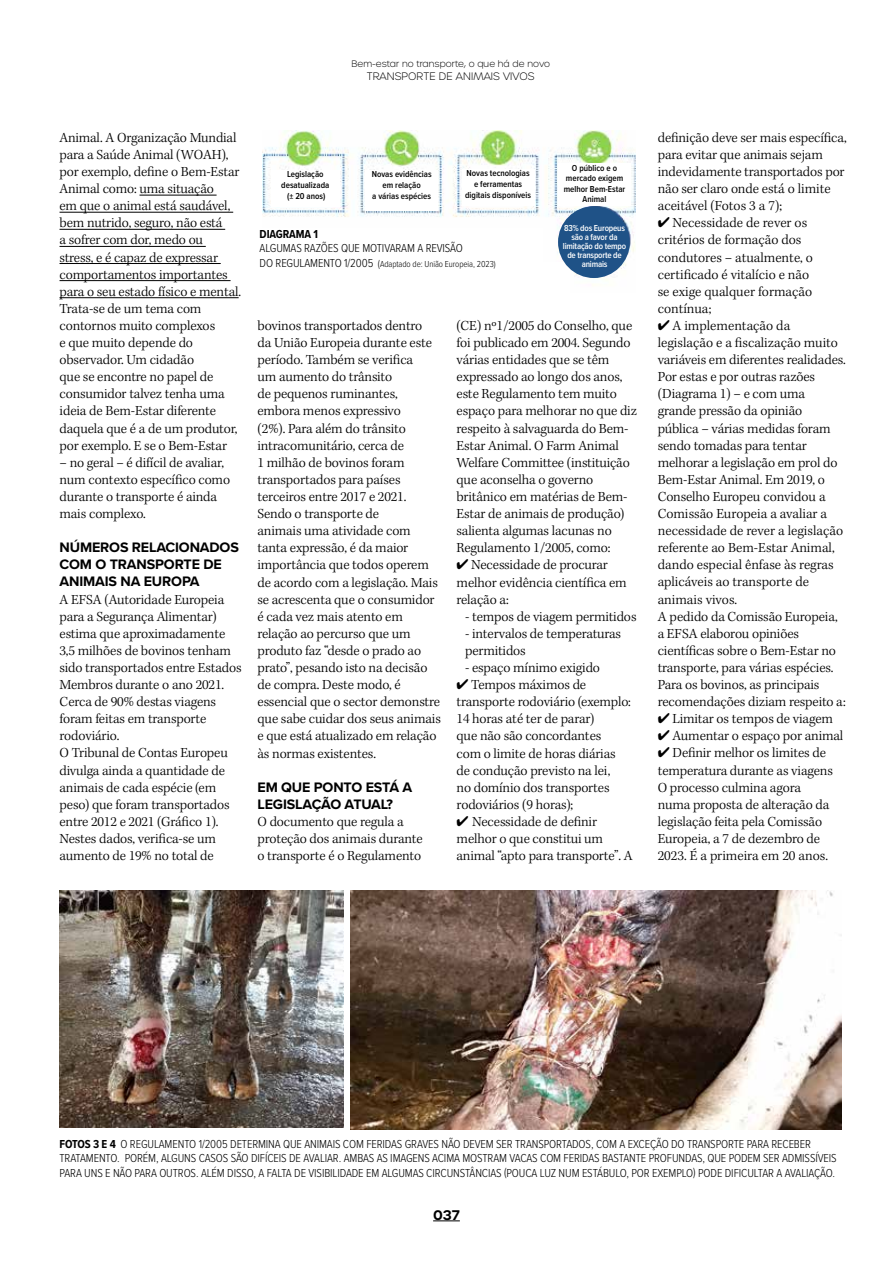
<style>
.page{position:relative;width:893px;height:1263px;background:#fff}
.page>*{position:absolute;margin:0;border:0;box-sizing:border-box;transform-origin:0 0}
.t1{font:300 14.25px/17.1px "Kepler Std";letter-spacing:-.01em;color:#000}
.t2{font:700 14.25px/17.1px "Proxima Nova";letter-spacing:-.01em;color:#000}
.t3{font:600 13.5px "Urbane";color:#000}
.t4{font:300 12px/14.4px "Proxima Nova Cond";letter-spacing:-.01em;color:#000}
.t5{font:700 12px "Proxima Nova Cond";letter-spacing:-.01em;color:#000}
.t6{font:200 10.5px "Urbane";letter-spacing:.01em;color:#000}
.t7{font:600 9px/10.8px "Proxima Nova Cond";color:#000;text-align:center}
.t8{font:600 9px/9px "Proxima Nova Cond";letter-spacing:-.02em;color:#fff;text-align:center}
.t9{font:300 9px "Proxima Nova Cond";letter-spacing:-.01em;color:#000}
.t10{font:200 9px "Urbane";letter-spacing:.01em;color:#000}
.s1{font-size:12px}
.s2{font-size:10.5px}
.s3{font-weight:700}
</style>
<div class="page">
<svg style="left:433px;top:1220px;width:27px;height:1px"></svg>
<hr style="left:139px;top:195px;width:78px;height:1px;background:#000">
<hr style="left:60px;top:212px;width:173px;height:1px;background:#000">
<hr style="left:60px;top:229px;width:165px;height:1px;background:#000">
<hr style="left:60px;top:246px;width:146px;height:1px;background:#000">
<hr style="left:60px;top:263px;width:161px;height:1px;background:#000">
<hr style="left:60px;top:280px;width:171px;height:1px;background:#000">
<hr style="left:60px;top:297px;width:179px;height:1px;background:#000">
<img style="left:60px;top:891px;width:283px;height:236px">
<img style="left:351px;top:891px;width:491px;height:238px">
<img style="left:263px;top:131px;width:372px;height:149px">
<div style="left:271px;top:170px;width:68px;height:36px;background:#fff"></div>
<div style="left:365px;top:170px;width:73px;height:40px;background:#fff"></div>
<div style="left:462px;top:169px;width:72px;height:36px;background:#fff"></div>
<div style="left:558px;top:163px;width:73px;height:43px;background:#fff"></div>
<div style="left:537px;top:263px;width:33px;height:36px;background:#fff"></div>
<div style="left:260px;top:229px;width:283px;height:64px;background:#fff"></div>
<div style="left:558px;top:206px;width:72px;height:72px;background:#1f5287;border-radius:50%"></div>
<p class="t10" style="left:351px;top:58px;width:200px">Bem-estar no transporte, o que há de novo</p>
<p class="t6" style="left:367px;top:70px;width:169px">TRANSPORTE DE ANIMAIS VIVOS</p>
<p class="t1" style="left:60px;top:129px;width:183px">Animal. A Organização Mundial para a Saúde Animal (WOAH), por exemplo, define o Bem-Estar<br>Animal como: uma situação<br>em que o animal está saudável, bem nutrido, seguro, não está<br>a sofrer com dor, medo ou<br>stress, e é capaz de expressar comportamentos importantes para o seu estado físico e mental.<br>Trata-se de um tema com contornos muito complexos<br>e que muito depende do observador. Um cidadão<br>que se encontre no papel de consumidor talvez tenha uma ideia de Bem-Estar diferente daquela que é a de um produtor, por exemplo. E se o Bem-Estar</p>
<p class="t1" style="left:60px;top:454px;width:172px">– no geral – é difícil de avaliar, num contexto específico como durante o transporte é ainda mais complexo.</p>
<p class="t2" style="left:60px;top:539px;width:181px">NÚMEROS RELACIONADOS<br>COM O TRANSPORTE DE<br>ANIMAIS NA EUROPA</p>
<p class="t1" style="left:60px;top:591px;width:184px">A EFSA (Autoridade Europeia para a Segurança Alimentar) estima que aproximadamente<br>3,5 milhões de bovinos tenham sido transportados entre Estados<br>Membros durante o ano 2021.<br>Cerca de 90% destas viagens foram feitas em transporte rodoviário.<br>O Tribunal de Contas Europeu divulga ainda a quantidade de animais de cada espécie (em peso) que foram transportados entre 2012 e 2021 (Gráfico 1).<br>Nestes dados, verifica-se um aumento de 19% no total de</p>
<p class="t7" style="left:281px;top:168px;width:50px">Legislação desatualizada (± 20 anos)</p>
<p class="t7" style="left:372px;top:168px;width:61px">Novas evidências em relação<br>a várias espécies</p>
<p class="t7" style="left:465px;top:167px;width:67px">Novas tecnologias e ferramentas digitais disponíveis</p>
<p class="t7" style="left:564px;top:162px;width:63px">O público e o mercado exigem melhor Bem-Estar<br>Animal</p>
<p class="t5" style="left:260px;top:225px;width:60px">DIAGRAMA 1</p>
<p class="t4" style="left:260px;top:241px;width:205px">ALGUMAS RAZÕES QUE MOTIVARAM A REVISÃO</p>
<p class="t9" style="left:260px;top:257px;width:237px"><span class="s1">DO REGULAMENTO 1/2005</span> <span class="s2">(</span>Adaptado de: União Europeia, 2023)</p>
<p class="t8" style="left:563px;top:223px;width:65px">83% dos Europeus são a favor da limitação do tempo de transporte de animais</p>
<p class="t1" style="left:257px;top:318px;width:185px">bovinos transportados dentro<br>da União Europeia durante este período. Também se verifica<br>um aumento do trânsito<br>de pequenos ruminantes, embora menos expressivo<br>(2%). Para além do trânsito intracomunitário, cerca de<br>1 milhão de bovinos foram transportados para países terceiros entre 2017 e 2021.<br>Sendo o transporte de<br>animais uma atividade com tanta expressão, é da maior importância que todos operem de acordo com a legislação. Mais se acrescenta que o consumidor é cada vez mais atento em relação ao percurso que um produto faz “desde o prado ao prato”, pesando isto na decisão de compra. Deste modo, é essencial que o sector demonstre que sabe cuidar dos seus animais e que está atualizado em relação às normas existentes.</p>
<p class="t2" style="left:257px;top:778px;width:156px">EM QUE PONTO ESTÁ A<br>LEGISLAÇÃO ATUAL?</p>
<p class="t1" style="left:257px;top:813px;width:167px">O documento que regula a proteção dos animais durante o transporte é o Regulamento</p>
<p class="t1" style="left:457px;top:318px;width:182px">(CE) nº1/2005 do Conselho, que foi publicado em 2004. Segundo várias entidades que se têm expressado ao longo dos anos, este Regulamento tem muito espaço para melhorar no que diz respeito à salvaguarda do Bem-<br>Estar Animal. O Farm Animal<br>Welfare Committee (instituição que aconselha o governo britânico em matérias de Bem-<br>Estar de animais de produção) salienta algumas lacunas no<br>Regulamento 1/2005, como:</p>
<p class="t1" style="left:457px;top:557px;width:172px">✔ Necessidade de procurar melhor evidência científica em relação a:</p>
<p class="t1" style="left:465px;top:608px;width:173px">- tempos de viagem permitidos</p>
<p class="t1" style="left:465px;top:625px;width:158px">- intervalos de temperaturas permitidos</p>
<p class="t1" style="left:465px;top:660px;width:136px">- espaço mínimo exigido</p>
<p class="t1" style="left:457px;top:677px;width:176px">✔ Tempos máximos de transporte rodoviário (exemplo:<br>14 horas até ter de parar)<br>que não são concordantes<br>com o limite de horas diárias de condução previsto na lei,<br>no domínio dos transportes rodoviários (9 horas);</p>
<p class="t1" style="left:457px;top:813px;width:178px">✔ Necessidade de definir melhor o que constitui um animal “apto para transporte”. A</p>
<p class="t1" style="left:658px;top:129px;width:191px">definição deve ser mais específica, para evitar que animais sejam indevidamente transportados por não ser claro onde está o limite aceitável (Fotos 3 a 7);</p>
<p class="t1" style="left:658px;top:215px;width:157px">✔ Necessidade de rever os critérios de formação dos condutores – atualmente, o certificado é vitalício e não se exige qualquer formação contínua;</p>
<p class="t1" style="left:658px;top:317px;width:190px">✔ A implementação da legislação e a fiscalização muito variáveis em diferentes realidades.<br>Por estas e por outras razões (Diagrama 1) – e com uma grande pressão da opinião pública – várias medidas foram sendo tomadas para tentar melhorar a legislação em prol do<br>Bem-Estar Animal. Em 2019, o<br>Conselho Europeu convidou a<br>Comissão Europeia a avaliar a necessidade de rever a legislação referente ao Bem-Estar Animal, dando especial ênfase às regras aplicáveis ao transporte de animais vivos.<br>A pedido da Comissão Europeia, a EFSA elaborou opiniões científicas sobre o Bem-Estar no transporte, para várias espécies.<br>Para os bovinos, as principais recomendações diziam respeito a:</p>
<p class="t1" style="left:658px;top:711px;width:177px">✔ Limitar os tempos de viagem</p>
<p class="t1" style="left:658px;top:728px;width:187px">✔ Aumentar o espaço por animal</p>
<p class="t1" style="left:658px;top:745px;width:177px">✔ Definir melhor os limites de temperatura durante as viagens<br>O processo culmina agora numa proposta de alteração da legislação feita pela Comissão<br>Europeia, a 7 de dezembro de<br>2023. É a primeira em 20 anos.</p>
<p class="t4" style="left:60px;top:1136px;width:779px"><span class="s3">FOTOS 3 E 4</span> O REGULAMENTO 1/2005 DETERMINA QUE ANIMAIS COM FERIDAS GRAVES NÃO DEVEM SER TRANSPORTADOS, COM A EXCEÇÃO DO TRANSPORTE PARA RECEBER<br>TRATAMENTO. PORÉM, ALGUNS CASOS SÃO DIFÍCEIS DE AVALIAR. AMBAS AS IMAGENS ACIMA MOSTRAM VACAS COM FERIDAS BASTANTE PROFUNDAS, QUE PODEM SER ADMISSÍVEIS<br>PARA UNS E NÃO PARA OUTROS. ALÉM DISSO, A FALTA DE VISIBILIDADE EM ALGUMAS CIRCUNSTÂNCIAS (POUCA LUZ NUM ESTÁBULO, POR EXEMPLO) PODE DIFICULTAR A AVALIAÇÃO.</p>
<p class="t3" style="left:433px;top:1205px;width:28px">037</p>
</div>
